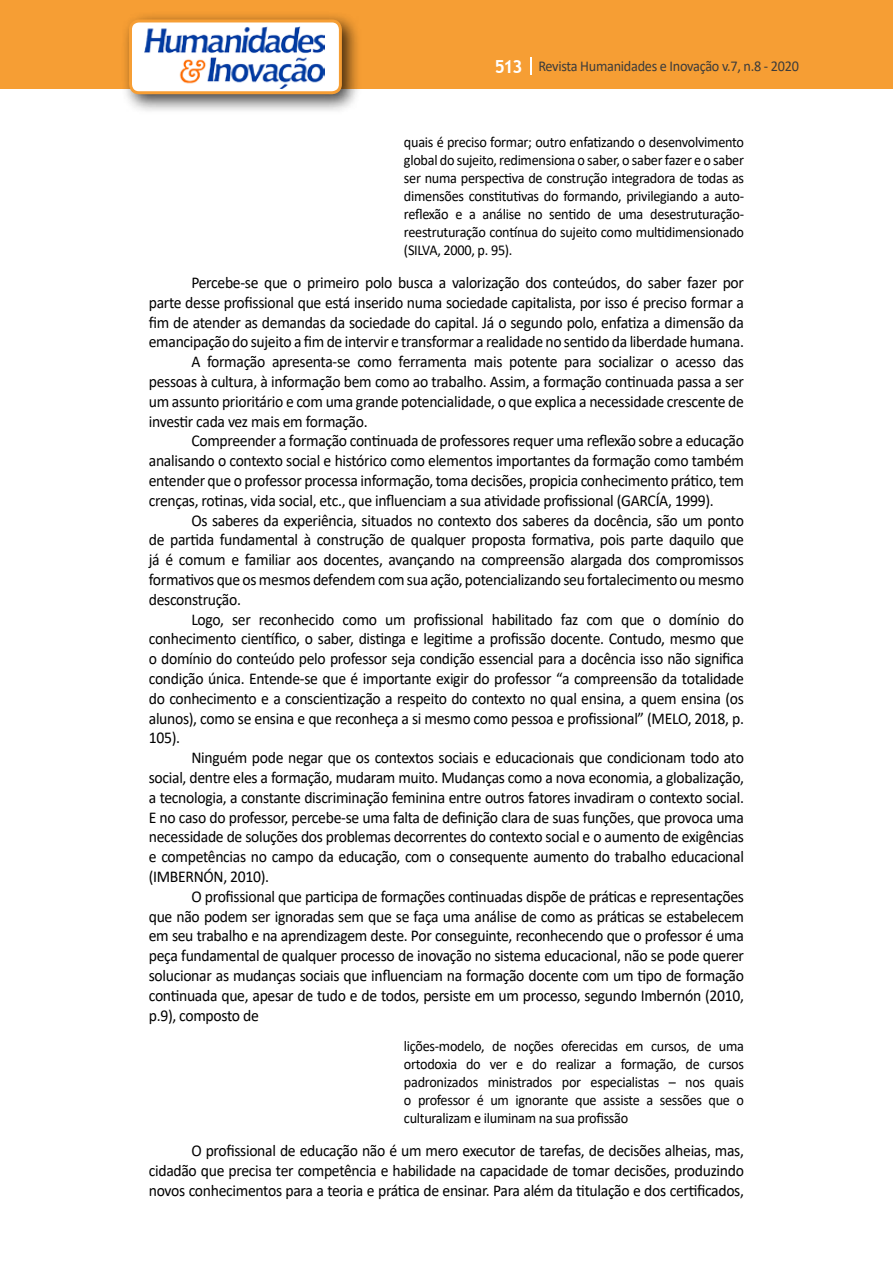
<style>
.page{position:relative;width:893px;height:1263px;background:#fff}
.page>*{position:absolute;margin:0;border:0;box-sizing:border-box;transform-origin:0 0}
.t1{font:16.5px/19.8px "Calibri";letter-spacing:-.02em;color:#000;text-align:justify;scale:.95 1}
.t2{font:15px/18px "Calibri";letter-spacing:-.02em;color:#000;text-align:justify;scale:.95 1}
.t3{font:15px "Calibri";letter-spacing:-.02em;color:#3c3c3b;scale:.95 1}
.s1{font-family:"Trebuchet MS";font-weight:700;font-size:18px;color:#fff}
</style>
<div class="page">
<div style="left:0;top:0;width:893px;height:88px;background:#f69e34"></div>
<svg style="left:530px;top:57px;width:2px;height:18px"></svg>
<div style="left:121px;top:11px;width:241px;height:103px;background:#000;opacity:.75"></div>
<div style="left:130px;top:21px;width:210px;height:72px;background:#fff;border-radius:9px"></div>
<img style="left:144px;top:27px;width:181px;height:62px">
<div style="left:129px;top:19px;width:213px;height:75px;border:3px solid #f69e34;border-radius:9px"></div>
<p class="t3" style="left:495px;top:56px;width:322px"><span class="s1">513</span> Revista Humanidades e Inovação v.7, n.8 - 2020</p>
<p class="t2" style="left:404px;top:133px;width:360px">quais é preciso formar; outro enfatizando o desenvolvimento global do sujeito, redimensiona o saber, o saber fazer e o saber ser numa perspectiva de construção integradora de todas as dimensões constitutivas do formando, privilegiando a auto&shy;reflexão e a análise no sentido de uma desestruturação&shy;reestruturação contínua do sujeito como multidimensionado (SILVA, 2000, p. 95).</p>
<p class="t1" style="left:191px;top:272px;width:583px">Percebe-se que o primeiro polo busca a valorização dos conteúdos, do saber fazer por</p>
<p class="t1" style="left:149px;top:292px;width:628px">parte desse profissional que está inserido numa sociedade capitalista, por isso é preciso formar a</p>
<p class="t1" style="left:149px;top:312px;width:628px">fim de atender as demandas da sociedade do capital. Já o segundo polo, enfatiza a dimensão da</p>
<p class="t1" style="left:149px;top:331px;width:628px">emancipação do sujeito a fim de intervir e transformar a realidade no sentido da liberdade humana.</p>
<p class="t1" style="left:191px;top:351px;width:583px">A formação apresenta-se como ferramenta mais potente para socializar o acesso das</p>
<p class="t1" style="left:149px;top:371px;width:628px">pessoas à cultura, à informação bem como ao trabalho. Assim, a formação continuada passa a ser</p>
<p class="t1" style="left:149px;top:391px;width:628px">um assunto prioritário e com uma grande potencialidade, o que explica a necessidade crescente de</p>
<p class="t1" style="left:149px;top:411px;width:232px">investir cada vez mais em formação.</p>
<p class="t1" style="left:191px;top:430px;width:583px">Compreender a formação continuada de professores requer uma reflexão sobre a educação</p>
<p class="t1" style="left:149px;top:450px;width:628px">analisando o contexto social e histórico como elementos importantes da formação como também</p>
<p class="t1" style="left:149px;top:470px;width:628px">entender que o professor processa informação, toma decisões, propicia conhecimento prático, tem</p>
<p class="t1" style="left:149px;top:490px;width:596px">crenças, rotinas, vida social, etc., que influenciam a sua atividade profissional (GARCÍA, 1999).</p>
<p class="t1" style="left:191px;top:510px;width:583px">Os saberes da experiência, situados no contexto dos saberes da docência, são um ponto</p>
<p class="t1" style="left:149px;top:529px;width:628px">de partida fundamental à construção de qualquer proposta formativa, pois parte daquilo que</p>
<p class="t1" style="left:149px;top:549px;width:628px">já é comum e familiar aos docentes, avançando na compreensão alargada dos compromissos</p>
<p class="t1" style="left:149px;top:569px;width:628px">formativos que os mesmos defendem com sua ação, potencializando seu fortalecimento ou mesmo</p>
<p class="t1" style="left:149px;top:589px;width:99px">desconstrução.</p>
<p class="t1" style="left:191px;top:609px;width:583px">Logo, ser reconhecido como um profissional habilitado faz com que o domínio do</p>
<p class="t1" style="left:149px;top:628px;width:628px">conhecimento científico, o saber, distinga e legitime a profissão docente. Contudo, mesmo que</p>
<p class="t1" style="left:149px;top:648px;width:628px">o domínio do conteúdo pelo professor seja condição essencial para a docência isso não significa</p>
<p class="t1" style="left:149px;top:668px;width:628px">condição única. Entende-se que é importante exigir do professor “a compreensão da totalidade</p>
<p class="t1" style="left:149px;top:688px;width:628px">do conhecimento e a conscientização a respeito do contexto no qual ensina, a quem ensina (os</p>
<p class="t1" style="left:149px;top:708px;width:628px">alunos), como se ensina e que reconheça a si mesmo como pessoa e profissional” (MELO, 2018, p.</p>
<p class="t1" style="left:149px;top:727px;width:34px">105).</p>
<p class="t1" style="left:191px;top:747px;width:583px">Ninguém pode negar que os contextos sociais e educacionais que condicionam todo ato</p>
<p class="t1" style="left:149px;top:767px;width:628px">social, dentre eles a formação, mudaram muito. Mudanças como a nova economia, a globalização,</p>
<p class="t1" style="left:149px;top:787px;width:628px">a tecnologia, a constante discriminação feminina entre outros fatores invadiram o contexto social.</p>
<p class="t1" style="left:149px;top:807px;width:628px">E no caso do professor, percebe-se uma falta de definição clara de suas funções, que provoca uma</p>
<p class="t1" style="left:149px;top:826px;width:628px">necessidade de soluções dos problemas decorrentes do contexto social e o aumento de exigências</p>
<p class="t1" style="left:149px;top:846px;width:628px">e competências no campo da educação, com o consequente aumento do trabalho educacional</p>
<p class="t1" style="left:149px;top:866px;width:128px">(IMBERNÓN, 2010).</p>
<p class="t1" style="left:191px;top:886px;width:583px">O profissional que participa de formações continuadas dispõe de práticas e representações</p>
<p class="t1" style="left:149px;top:906px;width:628px">que não podem ser ignoradas sem que se faça uma análise de como as práticas se estabelecem</p>
<p class="t1" style="left:149px;top:925px;width:628px">em seu trabalho e na aprendizagem deste. Por conseguinte, reconhecendo que o professor é uma</p>
<p class="t1" style="left:149px;top:945px;width:628px">peça fundamental de qualquer processo de inovação no sistema educacional, não se pode querer</p>
<p class="t1" style="left:149px;top:965px;width:628px">solucionar as mudanças sociais que influenciam na formação docente com um tipo de formação</p>
<p class="t1" style="left:149px;top:985px;width:628px">continuada que, apesar de tudo e de todos, persiste em um processo, segundo Imbernón (2010,</p>
<p class="t1" style="left:149px;top:1005px;width:117px">p.9), composto de</p>
<p class="t2" style="left:404px;top:1037px;width:360px">lições-modelo, de noções oferecidas em cursos, de uma ortodoxia do ver e do realizar a formação, de cursos padronizados ministrados por especialistas – nos quais o professor é um ignorante que assiste a sessões que o culturalizam e iluminam na sua profissão</p>
<p class="t1" style="left:149px;top:1140px;width:628px;text-indent:43px">O profissional de educação não é um mero executor de tarefas, de decisões alheias, mas, cidadão que precisa ter competência e habilidade na capacidade de tomar decisões, produzindo novos conhecimentos para a teoria e prática de ensinar. Para além da titulação e dos certificados,</p>
</div>
